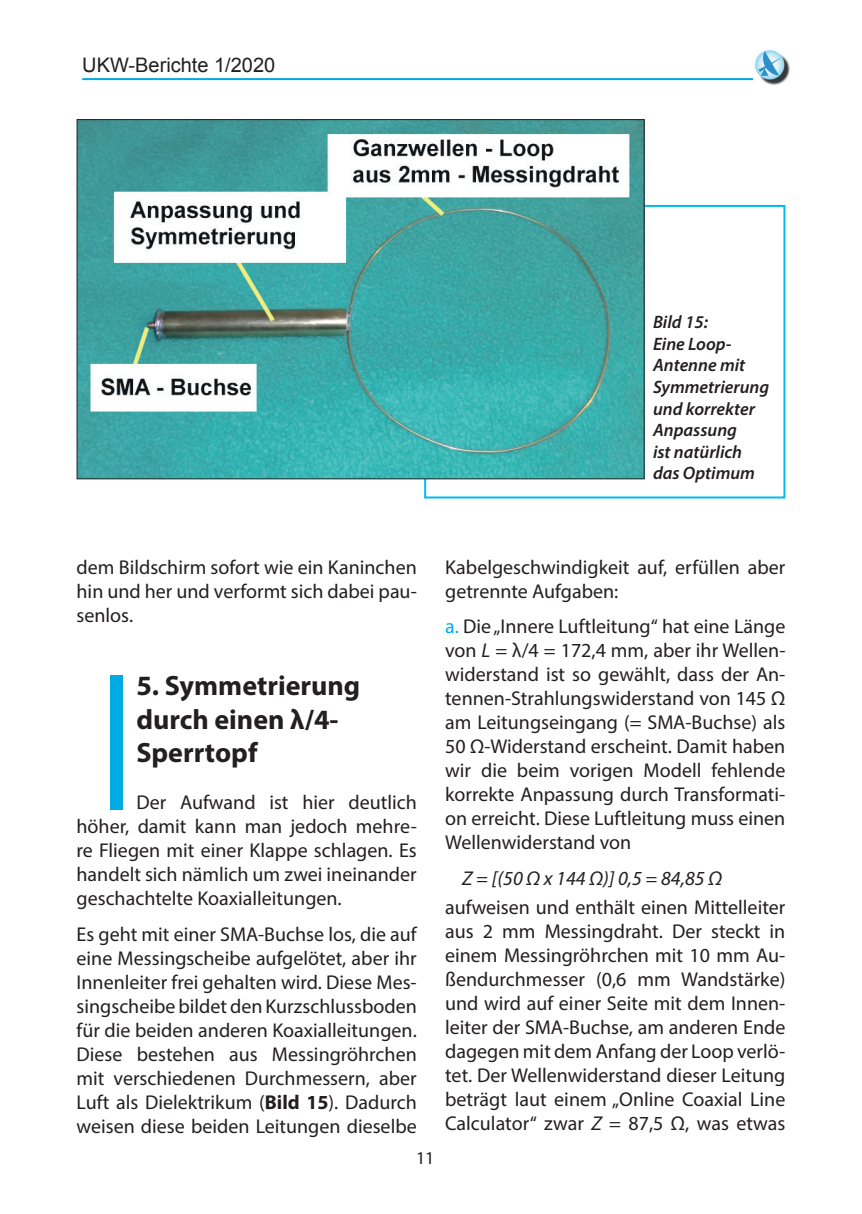
<style>
.page{position:relative;width:862px;height:1214px;background:#fff}
.page>*{position:absolute;margin:0;border:0;box-sizing:border-box;transform-origin:0 0}
.t1{font:700 198.8px "Myriad Pro";color:#00abe5;scale:.41 1}
.t2{font:700 28px/33.6px "Myriad Pro";color:#231f20}
.t3{font:20px/24px "Myriad Pro";color:#231f20;text-align:justify}
.t4{font:italic 20px "Myriad Pro";color:#231f20}
.t5{font:20px "Arial";color:#231f20}
.t6{font:italic 600 18px/21.6px "Myriad Pro";color:#231f20}
.t7{font:18px "Myriad Pro";color:#231f20}
.s1{font-weight:700}
.s2{color:#00aeef}
.s3{font-style:italic}
</style>
<div class="page">
<hr style="left:82px;top:78px;width:709px;height:2px;background:#00abe5">
<img style="left:754px;top:50px;width:37px;height:35px">
<div style="left:424px;top:205px;width:361px;height:293px;border:2px solid #00baf1"></div>
<img style="left:79px;top:121px;width:563px;height:356px">
<p class="t5" style="left:82px;top:52px;width:195px">UKW-Berichte 1/2020</p>
<p class="t6" style="left:653px;top:311px;width:118px">Bild 15:<br>Eine Loop-<br>Antenne mit<br>Symmetrierung und korrekter<br>Anpassung<br>ist natürlich das Optimum</p>
<p class="t3" style="left:77px;top:554px;width:342px">dem Bildschirm sofort wie ein Kaninchen hin und her und verformt sich dabei pau&shy;senlos.</p>
<h1 class="t1" style="left:105px;top:613px;width:58px">I</h1>
<h2 class="t2" style="left:136px;top:668px;width:225px">5. Symmetrierung durch einen λ/4-<br>Sperrtopf</h2>
<p class="t3" style="left:77px;top:790px;width:342px;text-indent:60px">Der Aufwand ist hier deutlich höher, damit kann man jedoch mehre&shy;re Fliegen mit einer Klappe schlagen. Es handelt sich nämlich um zwei ineinander geschachtelte Koaxialleitungen.</p>
<p class="t3" style="left:77px;top:921px;width:342px">Es geht mit einer SMA-Buchse los, die auf eine Messingscheibe aufgelötet, aber ihr Innenleiter frei gehalten wird. Diese Mes&shy;singscheibe bildet den Kurzschlussboden für die beiden anderen Koaxialleitungen.<br>Diese bestehen aus Messingröhrchen mit verschiedenen Durchmessern, aber Luft als Dielektrikum (<span class="s1">Bild 15</span>). Dadurch weisen diese beiden Leitungen dieselbe</p>
<p class="t7" style="left:416px;top:1146px;width:20px">11</p>
<p class="t3" style="left:445px;top:554px;width:342px">Kabelgeschwindigkeit auf, erfüllen aber getrennte Aufgaben:</p>
<p class="t3" style="left:445px;top:614px;width:342px"><span class="s2">a.</span> Die „Innere Luftleitung“ hat eine Länge von <span class="s3">L</span> = λ/4 = 172,4 mm, aber ihr Wellen&shy;widerstand ist so gewählt, dass der An&shy;tennen-Strahlungswiderstand von 145 Ω am Leitungseingang (= SMA-Buchse) als 50 Ω-Widerstand erscheint. Damit haben wir die beim vorigen Modell fehlende korrekte Anpassung durch Transformati&shy;on erreicht. Diese Luftleitung muss einen Wellenwiderstand von</p>
<p class="t4" style="left:462px;top:865px;width:261px">Z = [(50 Ω x 144 Ω)] 0,5 = 84,85 Ω</p>
<p class="t3" style="left:445px;top:895px;width:342px">aufweisen und enthält einen Mittelleiter aus 2 mm Messingdraht. Der steckt in einem Messingröhrchen mit 10 mm Au&shy;ßendurchmesser (0,6 mm Wandstärke) und wird auf einer Seite mit dem Innen&shy;leiter der SMA-Buchse, am anderen Ende dagegen mit dem Anfang der Loop verlö&shy;tet. Der Wellenwiderstand dieser Leitung beträgt laut einem „Online Coaxial Line Calculator“ zwar <span class="s3">Z</span> = 87,5 Ω, was etwas</p>
</div>
